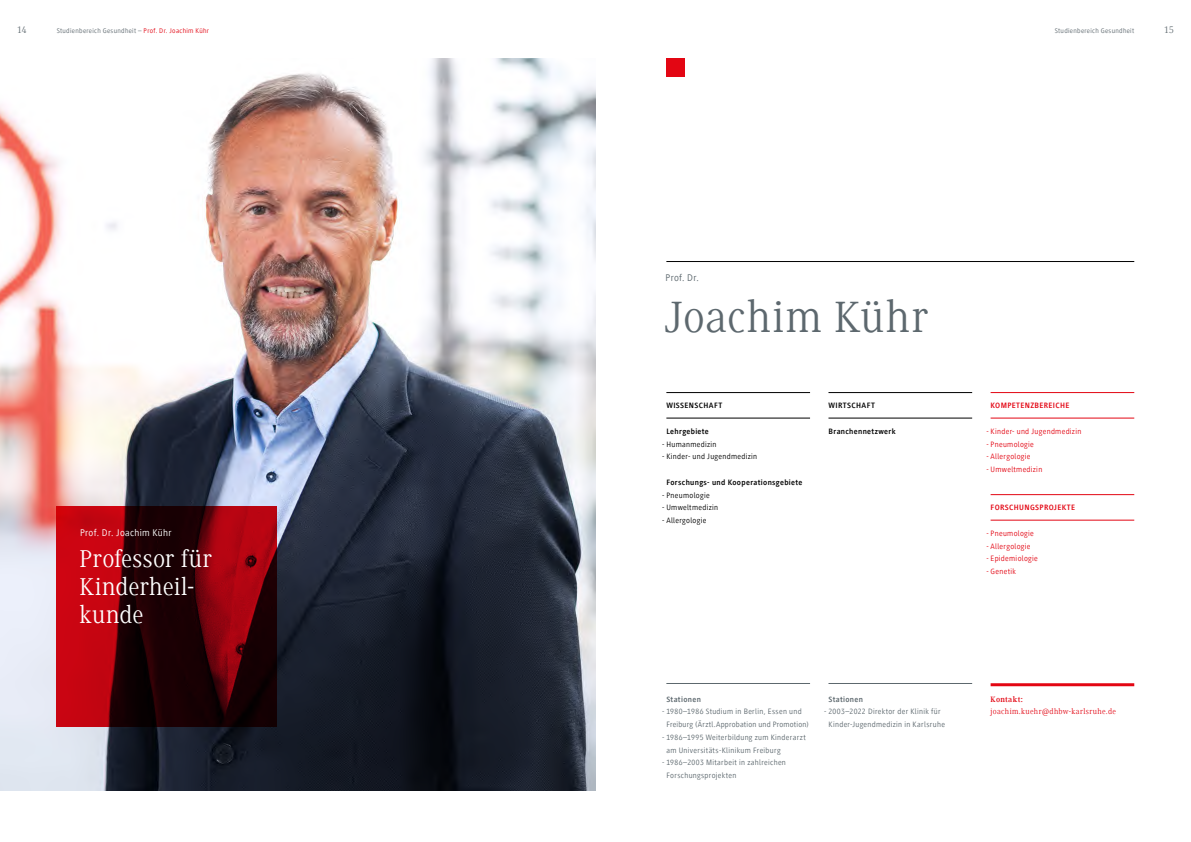
<style>
.page{position:relative;width:1191px;height:842px;background:#fff}
.page>*{position:absolute;margin:0;border:0;box-sizing:border-box;transform-origin:0 0}
.t1{font:45px "Generis Serif Com";letter-spacing:.03em;color:#5d686e}
.t2{font:25px/28px "Generis Serif Com";letter-spacing:.01em;color:#fff}
.t3{font:10px "Generis Sans Com";letter-spacing:.03em;color:#fff}
.t4{font:10px "Generis Sans Com";letter-spacing:.03em;color:#5d686e}
.t5{font:10px "Generis Serif Com";color:#5d686e}
.t6{font:8px/12.8px "Generis Sans Com";letter-spacing:.04em;color:#5d686e}
.t7{font:8px "Generis Sans Com";letter-spacing:.04em;color:#e30613}
.t8{font:700 8px "Generis Sans Com";letter-spacing:.04em;color:#000}
.t9{font:8px "Generis Sans Com";letter-spacing:.04em;color:#000}
.t10{font:700 8px "Generis Sans Com";letter-spacing:.045em;color:#e30613}
.t11{font:8px "Generis Serif Com";letter-spacing:.05em;color:#e30613}
.t12{font:700 8px "Generis Sans Com";letter-spacing:.04em;color:#5d686e}
.t13{font:700 8px "Generis Serif Com";letter-spacing:.04em;color:#e30613}
.t14{font:7px "Generis Sans Com";letter-spacing:.045em;color:#5d686e}
.s1{color:#e30613}
</style>
<div class="page">
<div style="left:666px;top:58px;width:18px;height:19px;background:#e30613"></div>
<hr style="left:666px;top:392px;width:144px;height:1px;background:#000">
<hr style="left:666px;top:418px;width:144px;height:1px;background:#000">
<hr style="left:828px;top:392px;width:144px;height:1px;background:#000">
<hr style="left:828px;top:418px;width:144px;height:1px;background:#000">
<hr style="left:990px;top:392px;width:144px;height:1px;background:#e30613">
<hr style="left:990px;top:418px;width:144px;height:1px;background:#e30613">
<hr style="left:990px;top:494px;width:144px;height:1px;background:#e30613">
<hr style="left:990px;top:520px;width:144px;height:1px;background:#e30613">
<hr style="left:990px;top:683px;width:144px;height:3px;background:#e30613">
<hr style="left:666px;top:261px;width:468px;height:1px;background:#000">
<img style="left:0;top:58px;width:595px;height:733px">
<svg style="left:57px;top:507px;width:220px;height:220px;background:#660209"></svg>
<hr style="left:666px;top:683px;width:144px;height:1px;background:#5d686e">
<hr style="left:828px;top:683px;width:144px;height:1px;background:#5d686e">
<p class="t5" style="left:17px;top:24px;width:11px">14</p>
<p class="t14" style="left:1054px;top:27px;width:81px">Studienbereich Gesundheit</p>
<p class="t5" style="left:1164px;top:24px;width:11px">15</p>
<p class="t14" style="left:57px;top:27px;width:154px">Studienbereich Gesundheit – <span class="s1">Prof. Dr. Joachim Kühr</span></p>
<p class="t3" style="left:80px;top:527px;width:93px">Prof. Dr. Joachim Kühr</p>
<h2 class="t2" style="left:79px;top:545px;width:134px">Professor für<br>Kinderheil&shy;kunde</h2>
<p class="t4" style="left:665px;top:272px;width:35px">Prof. Dr.</p>
<h1 class="t1" style="left:664px;top:292px;width:266px">Joachim Kühr</h1>
<p class="t8" style="left:666px;top:401px;width:57px">WISSENSCHAFT</p>
<p class="t8" style="left:666px;top:427px;width:44px">Lehrgebiete</p>
<p class="t9" style="left:662px;top:439px;width:56px">- Humanmedizin</p>
<p class="t9" style="left:662px;top:452px;width:96px">- Kinder- und Jugendmedizin</p>
<p class="t8" style="left:666px;top:478px;width:137px">Forschungs- und Kooperationsgebiete</p>
<p class="t9" style="left:662px;top:490px;width:49px">- Pneumologie</p>
<p class="t9" style="left:662px;top:503px;width:57px">- Umweltmedizin</p>
<p class="t9" style="left:662px;top:516px;width:46px">- Allergologie</p>
<p class="t8" style="left:828px;top:401px;width:48px">WIRTSCHAFT</p>
<p class="t8" style="left:828px;top:427px;width:69px">Branchennetzwerk</p>
<p class="t10" style="left:990px;top:401px;width:80px">KOMPETENZBEREICHE</p>
<p class="t7" style="left:986px;top:427px;width:96px">- Kinder- und Jugendmedizin</p>
<p class="t7" style="left:986px;top:439px;width:49px">- Pneumologie</p>
<p class="t7" style="left:986px;top:452px;width:46px">- Allergologie</p>
<p class="t7" style="left:986px;top:465px;width:57px">- Umweltmedizin</p>
<p class="t10" style="left:990px;top:503px;width:86px">FORSCHUNGSPROJEKTE</p>
<p class="t7" style="left:986px;top:529px;width:49px">- Pneumologie</p>
<p class="t7" style="left:986px;top:541px;width:46px">- Allergologie</p>
<p class="t7" style="left:986px;top:554px;width:53px">- Epidemiologie</p>
<p class="t7" style="left:986px;top:567px;width:31px">- Genetik</p>
<p class="t12" style="left:666px;top:695px;width:36px">Stationen</p>
<p class="t6" style="left:666px;top:705px;width:144px;text-indent:-4px">- 1980–1986 Studium in Berlin, Essen und<br>Freiburg (Ärztl.Approbation und Promotion)</p>
<p class="t6" style="left:666px;top:731px;width:141px;text-indent:-4px">- 1986–1995 Weiterbildung zum Kinderarzt am Universitäts-Klinikum Freiburg</p>
<p class="t6" style="left:666px;top:756px;width:121px;text-indent:-4px">- 1986–2003 Mitarbeit in zahlreichen<br>Forschungsprojekten</p>
<p class="t12" style="left:828px;top:695px;width:36px">Stationen</p>
<p class="t6" style="left:824px;top:705px;width:122px;text-align:center">- 2003–2022 Direktor der Klinik für<br>Kinder-Jugendmedizin in Karlsruhe</p>
<p class="t13" style="left:990px;top:694px;width:34px">Kontakt:</p>
<p class="t11" style="left:990px;top:707px;width:127px">joachim.kuehr@dhbw-karlsruhe.de</p>
</div>
